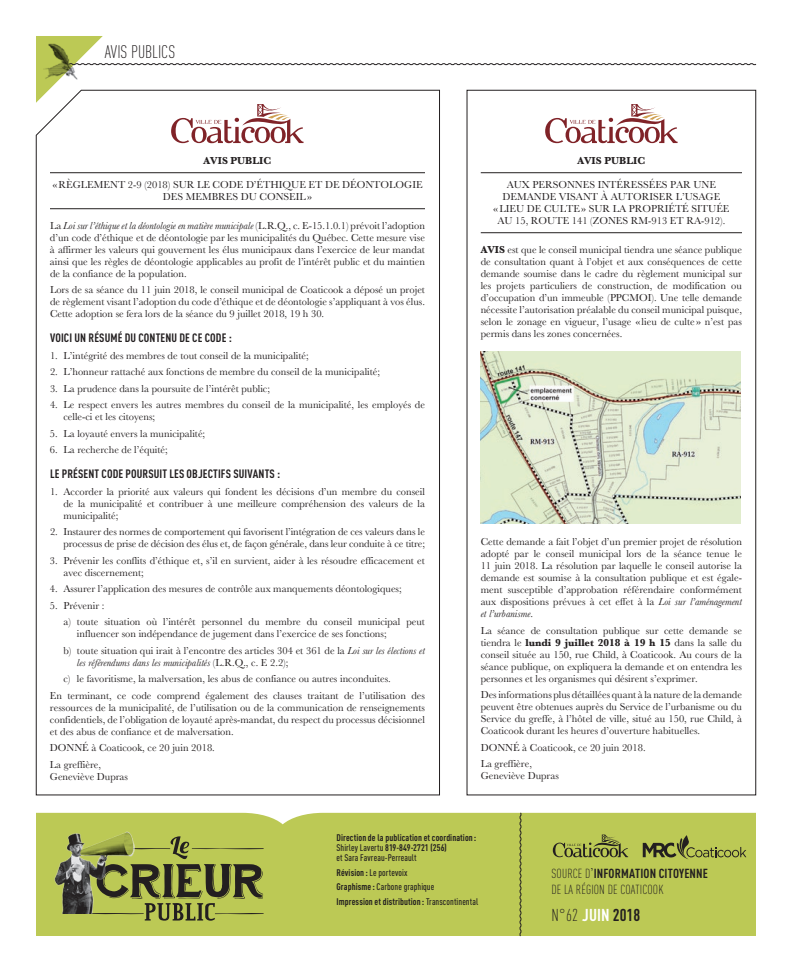
<style>
.page{position:relative;width:792px;height:972px;background:#fff}
.page>*{position:absolute;margin:0;border:0;box-sizing:border-box;transform-origin:0 0}
.t1{font:300 condensed 18px "DINOT";color:#231f20}
.t2{font:300 condensed 17px "DINOT";color:#231f20}
.t3{font:300 condensed 13px/15.6px "DINOT";letter-spacing:.01em;color:#231f20}
.t4{font:700 condensed 12px "DINOT";letter-spacing:.01em;color:#231f20}
.t5{font:10.5px/12px "Baskerville";color:#231f20;text-align:justify}
.t6{font:italic 10.5px "Baskerville";color:#231f20}
.t7{font:700 10.5px "Baskerville";color:#231f20}
.t8{font:700 condensed 9.5px/10px "DINOT";letter-spacing:.01em;color:#231f20}
.s1{font-style:italic}
.s2{font-style:normal}
.s3{font-weight:700}
.s4{font-weight:500}
.s5{font-weight:700;color:#fff}
</style>
<div class="page">
<div style="left:36px;top:813px;width:720px;height:123px;background:#bcc955"></div>
<img style="left:53px;top:830px;width:81px;height:83px">
<svg style="left:67px;top:831px;width:197px;height:90px;background:#8f974a"></svg>
<svg style="left:519px;top:812px;width:3px;height:125px"></svg>
<svg style="left:643px;top:835px;width:103px;height:24px;background:#99a248"></svg>
<svg style="left:553px;top:835px;width:75px;height:22px;background:#969f47"></svg>
<hr style="left:481px;top:172px;width:261px;height:1px;background:#231f20">
<hr style="left:481px;top:232px;width:261px;height:1px;background:#231f20">
<svg style="left:36px;top:36px;width:721px;height:107px"></svg>
<svg style="left:36px;top:90px;width:404px;height:705px"></svg>
<img style="left:481px;top:352px;width:260px;height:172px">
<h1 class="t1" style="left:105px;top:41px;width:34px">AVIS PUBLICS</h1>
<p class="t7" style="left:204px;top:153px;width:69px">AVIS PUBLIC</p>
<p class="t5" style="left:52px;top:179px;width:372px;text-align:center">«RÈGLEMENT 2-9 (2018) SUR LE CODE D’ÉTHIQUE ET DE DÉONTOLOGIE<br>DES MEMBRES DU CONSEIL»</p>
<p class="t5" style="left:50px;top:219px;width:377px">La <span class="s1">Loi sur l’éthique et la déontologie en matière municipale</span> (L.R.Q., c. E-15.1.0.1) prévoit l’adoption d’un code d’éthique et de déontologie par les municipalités du Québec. Cette mesure vise à affirmer les valeurs qui gouvernent les élus municipaux dans l’exercice de leur mandat ainsi que les règles de déontologie applicables au profit de l’intérêt public et du maintien de la confiance de la population.</p>
<p class="t5" style="left:50px;top:284px;width:377px">Lors de sa séance du 11 juin 2018, le conseil municipal de Coaticook a déposé un projet de règlement visant l’adoption du code d’éthique et de déontologie s’appliquant à vos élus.<br>Cette adoption se fera lors de la séance du 9 juillet 2018, 19 h 30.</p>
<p class="t4" style="left:50px;top:331px;width:183px">VOICI UN RÉSUMÉ DU CONTENU DE CE CODE :</p>
<p class="t5" style="left:50px;top:349px;width:260px">1. L’intégrité des membres de tout conseil de la municipalité;</p>
<p class="t5" style="left:50px;top:366px;width:332px">2. L’honneur rattaché aux fonctions de membre du conseil de la municipalité;</p>
<p class="t5" style="left:50px;top:382px;width:222px">3. La prudence dans la poursuite de l’intérêt public;</p>
<p class="t5" style="left:63px;top:399px;width:363px;text-indent:-13px">4. Le respect envers les autres membres du conseil de la municipalité, les employés de celle-ci et les citoyens;</p>
<p class="t5" style="left:50px;top:427px;width:157px">5. La loyauté envers la municipalité;</p>
<p class="t5" style="left:50px;top:444px;width:119px">6. La recherche de l’équité;</p>
<p class="t4" style="left:50px;top:467px;width:232px">LE PRÉSENT CODE POURSUIT LES OBJECTIFS SUIVANTS :</p>
<p class="t5" style="left:64px;top:485px;width:363px;text-indent:-14px">1. Accorder la priorité aux valeurs qui fondent les décisions d’un membre du conseil de la municipalité et contribuer à une meilleure compréhension des valeurs de la municipalité;</p>
<p class="t5" style="left:50px;top:526px;width:376px;text-align:right">2. Instaurer des normes de comportement qui favorisent l’intégration de ces valeurs dans le processus de prise de décision des élus et, de façon générale, dans leur conduite à ce titre;</p>
<p class="t5" style="left:63px;top:554px;width:363px;text-indent:-13px">3. Prévenir les conflits d’éthique et, s’il en survient, aider à les résoudre efficacement et avec discernement;</p>
<p class="t5" style="left:50px;top:583px;width:353px">4. Assurer l’application des mesures de contrôle aux manquements déontologiques;</p>
<p class="t5" style="left:63px;top:597px;width:363px;line-height:16.5px;text-indent:-14px">5. Prévenir :<br>a) toute situation où l’intérêt personnel du membre du conseil municipal peut</p>
<p class="t5" style="left:63px;top:626px;width:363px;line-height:16.5px;text-indent:14px">influencer son indépendance de jugement dans l’exercice de ses fonctions;<br>b) toute situation qui irait à l’encontre des articles 304 et 361 de la <span class="s1">Loi sur les élections et</span></p>
<p class="t6" style="left:77px;top:655px;width:213px">les référendums dans les municipalités <span class="s2">(L.R.Q., c. E 2.2);</span></p>
<p class="t5" style="left:63px;top:673px;width:329px">c) le favoritisme, la malversation, les abus de confiance ou autres inconduites.</p>
<p class="t5" style="left:50px;top:689px;width:376px">En terminant, ce code comprend également des clauses traitant de l’utilisation des</p>
<p class="t5" style="left:50px;top:701px;width:377px">ressources de la municipalité, de l’utilisation ou de la communication de renseignements confidentiels, de l’obligation de loyauté après-mandat, du respect du processus décisionnel et des abus de confiance et de malversation.</p>
<p class="t5" style="left:50px;top:740px;width:166px;line-height:16.5px">DONNÉ à Coaticook, ce 20 juin 2018.<br>La greffière,</p>
<p class="t5" style="left:50px;top:770px;width:80px">Geneviève Dupras</p>
<p class="t7" style="left:578px;top:153px;width:69px">AVIS PUBLIC</p>
<p class="t5" style="left:493px;top:179px;width:238px;text-align:center">AUX PERSONNES INTÉRESSÉES PAR UNE DEMANDE VISANT À AUTORISER L’USAGE «LIEU DE CULTE» SUR LA PROPRIÉTÉ SITUÉE AU 15, ROUTE 141 (ZONES RM-913 ET RA-912).</p>
<p class="t5" style="left:481px;top:243px;width:263px"><span class="s3">AVIS</span> est que le conseil municipal tiendra une séance publique de consultation quant à l’objet et aux conséquences de cette demande soumise dans le cadre du règlement municipal sur les projets particuliers de construction, de modification ou d’occupation d’un immeuble (PPCMOI). Une telle demande nécessite l’autorisation préalable du conseil municipal puisque, selon le zonage en vigueur, l’usage « lieu de culte » n’est pas permis dans les zones concernées.</p>
<p class="t5" style="left:481px;top:536px;width:263px">Cette demande a fait l’objet d’un premier projet de résolution adopté par le conseil municipal lors de la séance tenue le 11 juin 2018. La résolution par laquelle le conseil autorise la demande est soumise à la consultation publique et est égale&shy;ment susceptible d’approbation référendaire conformément aux dispositions prévues à cet effet à la <span class="s1">Loi sur l’aménagement et l’urbanisme</span>.</p>
<p class="t5" style="left:481px;top:624px;width:263px">La séance de consultation publique sur cette demande se tiendra le <span class="s3">lundi 9 juillet 2018 à 19 h 15</span> dans la salle du conseil située au 150, rue Child, à Coaticook. Au cours de la séance publique, on expliquera la demande et on entendra les personnes et les organismes qui désirent s’exprimer.</p>
<p class="t5" style="left:481px;top:689px;width:263px">Des informations plus détaillées quant à la nature de la demande peuvent être obtenues auprès du Service de l’urbanisme ou du Service du greffe, à l’hôtel de ville, situé au 150, rue Child, à Coaticook durant les heures d’ouverture habituelles.</p>
<p class="t5" style="left:481px;top:739px;width:166px;line-height:16.5px">DONNÉ à Coaticook, ce 20 juin 2018.<br>La greffière,</p>
<p class="t5" style="left:481px;top:770px;width:80px">Geneviève Dupras</p>
<p class="t8" style="left:337px;top:833px;width:141px">DIRECTION DE LA PUBLICATION ET COORDINATION :<br><span class="s4">Shirley Lavertu</span> 819-849-2721 (256)<br><span class="s4">et Sara Favreau-Perreault</span></p>
<p class="t8" style="left:337px;top:865px;width:143px;line-height:14.5px">RÉVISION : <span class="s4">Le portevoix<br></span>GRAPHISME: <span class="s4">Carbone graphique<br></span>IMPRESSION ET DISTRIBUTION : <span class="s4">Transcontinental</span></p>
<p class="t3" style="left:552px;top:866px;width:158px">SOURCE D<sup>’</sup><span class="s3">INFORMATION CITOYENNE<br></span>DE LA RÉGION DE COATICOOK</p>
<h2 class="t2" style="left:552px;top:905px;width:90px">N°62 <span class="s5">JUIN</span> <span class="s3">2018</span></h2>
</div>
